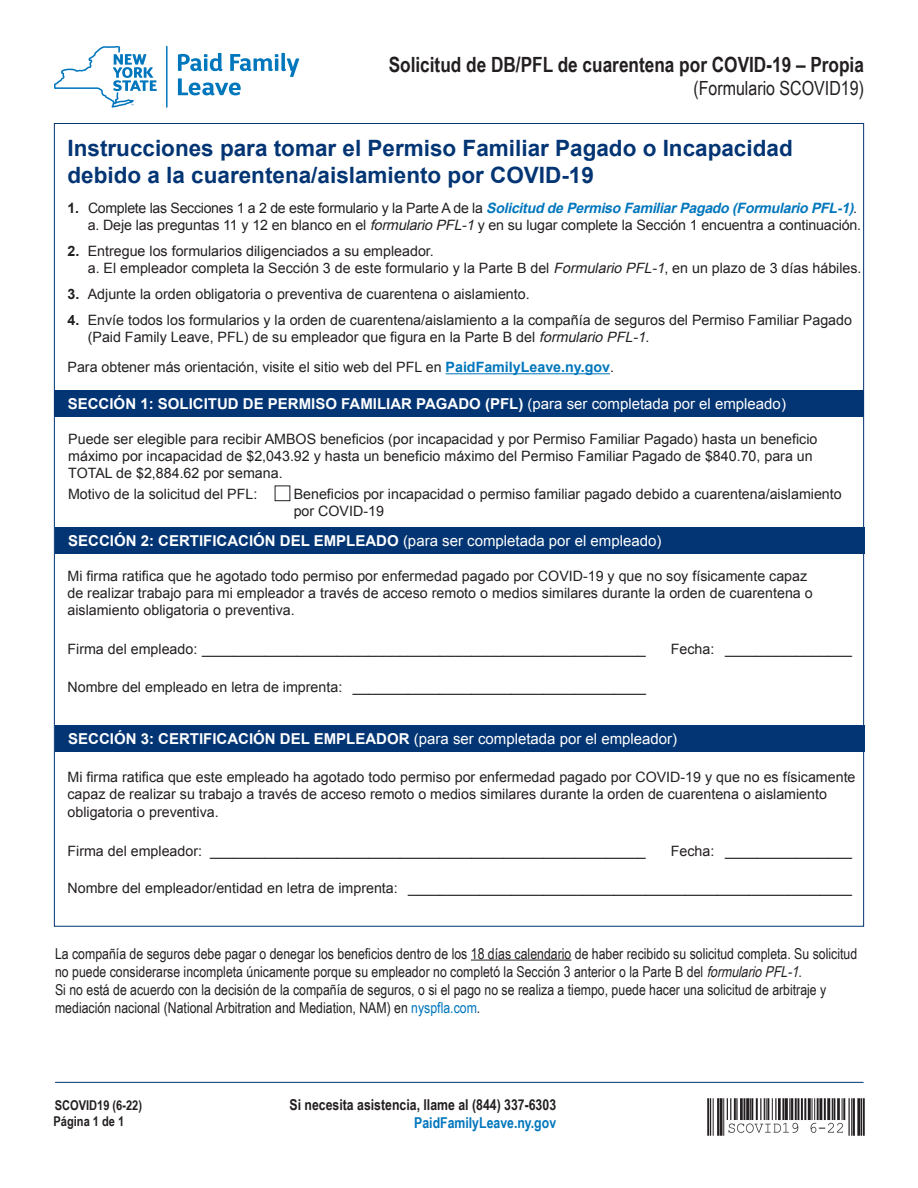
<style>
.page{position:relative;width:918px;height:1188px;background:#fff}
.page>*{position:absolute;margin:0;border:0;box-sizing:border-box;transform-origin:0 0}
.t1{font:700 22.5px/27px "Arial";color:#033574}
.t2{font:700 21px "Arial Narrow";color:#231f20}
.t3{font:19.5px "Arial Narrow";color:#231f20}
.Extra_Info{font:15px/18px "Arial Narrow";color:#231f20}
.Sections{font:700 15px "Arial";color:#fff}
.Assistance{font:700 15px "Arial Narrow";color:#231f20}
.Assistance-2{font:700 15px "Arial Narrow";color:#0076bc}
.t4{font:14.25px/17.1px "Arial";color:#231f20}
.Page{font:700 13.5px "Arial Narrow";color:#231f20}
.s1{font-weight:700}
.s2{font-weight:700;font-style:italic;color:#0076bc}
.s3{font-style:italic}
.s4{font-weight:700;color:#0076bc}
.s5{font-weight:400}
.s6{color:#0076bc}
</style>
<div class="page">
<svg style="left:178px;top:53px;width:121px;height:42px"></svg>
<svg style="left:54px;top:46px;width:103px;height:62px"></svg>
<hr style="left:166px;top:46px;width:2px;height:62px;background:#0076bc">
<hr style="left:446px;top:373px;width:164px;height:1px;background:#0076bc">
<div style="left:54px;top:390px;width:809px;height:27px;background:#033574"></div>
<div style="left:55px;top:527px;width:810px;height:27px;background:#033574"></div>
<div style="left:55px;top:725px;width:810px;height:27px;background:#033574"></div>
<hr style="left:471px;top:960px;width:100px;height:1px;background:#231f20">
<hr style="left:55px;top:1082px;width:809px;height:1px;background:#033574">
<div style="left:275px;top:486px;width:15px;height:15px;border:1px solid #231f20"></div>
<img style="left:708px;top:1098px;width:157px;height:37px">
<p class="t2" style="left:389px;top:48px;width:477px">Solicitud de DB/PFL de cuarentena por COVID-19 – Propia</p>
<p class="t3" style="left:693px;top:74px;width:172px">(Formulario SCOVID19)</p>
<h1 class="t1" style="left:68px;top:135px;width:727px">Instrucciones para tomar el Permiso Familiar Pagado o Incapacidad debido a la cuarentena/aislamiento por COVID-19</h1>
<p class="t4" style="left:68px;top:200px;width:795px;text-align:right"><span class="s1">1 .</span> C o m p l e te l a s S e c c i o n e s 1 a 2 d e e s te fo r m u l a r i o y l a P a rte A d e l a <span class="s2">Solicitud dePermiso FamiliarPagado (Formulario PFL-1)</span>. a. Deje las preguntas 11 y 12 en blanco en el <span class="s3">formulario PFL-1</span> y en su lugar complete la Sección 1 encuentra a continuación.</p>
<p class="t4" style="left:88px;top:243px;width:775px;text-indent:-20px"><span class="s1">2.</span> Entregue los formularios diligenciados a su empleador.<br>a. El empleador completa la Sección 3 de este formulario y la Parte B del <span class="s3">Formulario PFL-1</span>, en un plazo de 3 días hábiles.</p>
<p class="t4" style="left:68px;top:285px;width:464px"><span class="s1">3.</span> Adjunte la orden obligatoria o preventiva de cuarentena o aislamiento.</p>
<p class="t4" style="left:88px;top:311px;width:766px;text-indent:-20px"><span class="s1">4.</span> Envíe todos los formularios y la orden de cuarentena/aislamiento a la compañía de seguros del Permiso Familiar Pagado (Paid Family Leave, PFL) de su empleador que figura en la Parte B del <span class="s3">formulario PFL-1</span>.</p>
<p class="t4" style="left:68px;top:359px;width:548px">Para obtener más orientación, visite el sitio web del PFL en <span class="s4">PaidFamilyLeave.ny.gov</span>.</p>
<p class="Sections" style="left:68px;top:394px;width:720px">SECCIÓN 1: SOLICITUD DE PERMISO FAMILIAR PAGADO (PFL) <span class="s5">(para ser completada por el empleado)</span></p>
<p class="t4" style="left:68px;top:431px;width:751px">Puede ser elegible para recibir AMBOS beneficios (por incapacidad y por Permiso Familiar Pagado) hasta un beneficio máximo por incapacidad de $2,043.92 y hasta un beneficio máximo del Permiso Familiar Pagado de $840.70, para un<br>TOTAL de $2,884.62 por semana.</p>
<p class="t4" style="left:68px;top:485px;width:191px">Motivo de la solicitud del PFL:</p>
<p class="t4" style="left:294px;top:485px;width:550px">Beneficios por incapacidad o permiso familiar pagado debido a cuarentena/aislamiento por COVID-19</p>
<p class="Sections" style="left:68px;top:531px;width:595px">SECCIÓN 2: CERTIFICACIÓN DEL EMPLEADO <span class="s5">(para ser completada por el empleado)</span></p>
<p class="t4" style="left:67px;top:567px;width:747px">Mi firma ratifica que he agotado todo permiso por enfermedad pagado por COVID-19 y que no soy físicamente capaz de realizar trabajo para mi empleador a través de acceso remoto o medios similares durante la orden de cuarentena o aislamiento obligatoria o preventiva.</p>
<p class="t4" style="left:67px;top:641px;width:580px">Firma del empleado: ________________________________________________________</p>
<p class="t4" style="left:671px;top:641px;width:183px">Fecha: ________________</p>
<p class="t4" style="left:68px;top:678px;width:580px">Nombre del empleado en letra de imprenta: _____________________________________</p>
<p class="Sections" style="left:68px;top:729px;width:611px">SECCIÓN 3: CERTIFICACIÓN DEL EMPLEADOR <span class="s5">(para ser completada por el empleador)</span></p>
<p class="t4" style="left:68px;top:769px;width:790px">Mi firma ratifica que este empleado ha agotado todo permiso por enfermedad pagado por COVID-19 y que no es físicamente capaz de realizar su trabajo a través de acceso remoto o medios similares durante la orden de cuarentena o aislamiento obligatoria o preventiva.</p>
<p class="t4" style="left:68px;top:842px;width:580px">Firma del empleador: _______________________________________________________</p>
<p class="t4" style="left:671px;top:842px;width:183px">Fecha: ________________</p>
<p class="t4" style="left:68px;top:880px;width:786px">Nombre del empleador/entidad en letra de imprenta: ________________________________________________________</p>
<p class="Extra_Info" style="left:55px;top:944px;width:804px">La compañía de seguros debe pagar o denegar los beneficios dentro de los 18 días calendario de haber recibido su solicitud completa. Su solicitud no puede considerarse incompleta únicamente porque su empleador no completó la Sección 3 anterior o la Parte B del <span class="s3">formularioPFL-1</span>.</p>
<p class="Extra_Info" style="left:55px;top:980px;width:773px">Si no está de acuerdo con la decisión de la compañía de seguros, o si el pago no se realiza a tiempo, puede hacer una solicitud de arbitraje y mediación nacional (National Arbitration and Mediation, NAM) en <span class="s6">nyspfla.com</span>.</p>
<p class="Page" style="left:55px;top:1095px;width:89px">SCOVID19 (6-22)</p>
<p class="Page" style="left:54px;top:1111px;width:72px">Página 1 de 1</p>
<p class="Assistance" style="left:289px;top:1093px;width:268px">Si necesita asistencia, llame al (844) 337-6303</p>
<p class="Assistance-2" style="left:414px;top:1111px;width:143px">PaidFamilyLeave.ny.gov</p>
</div>
